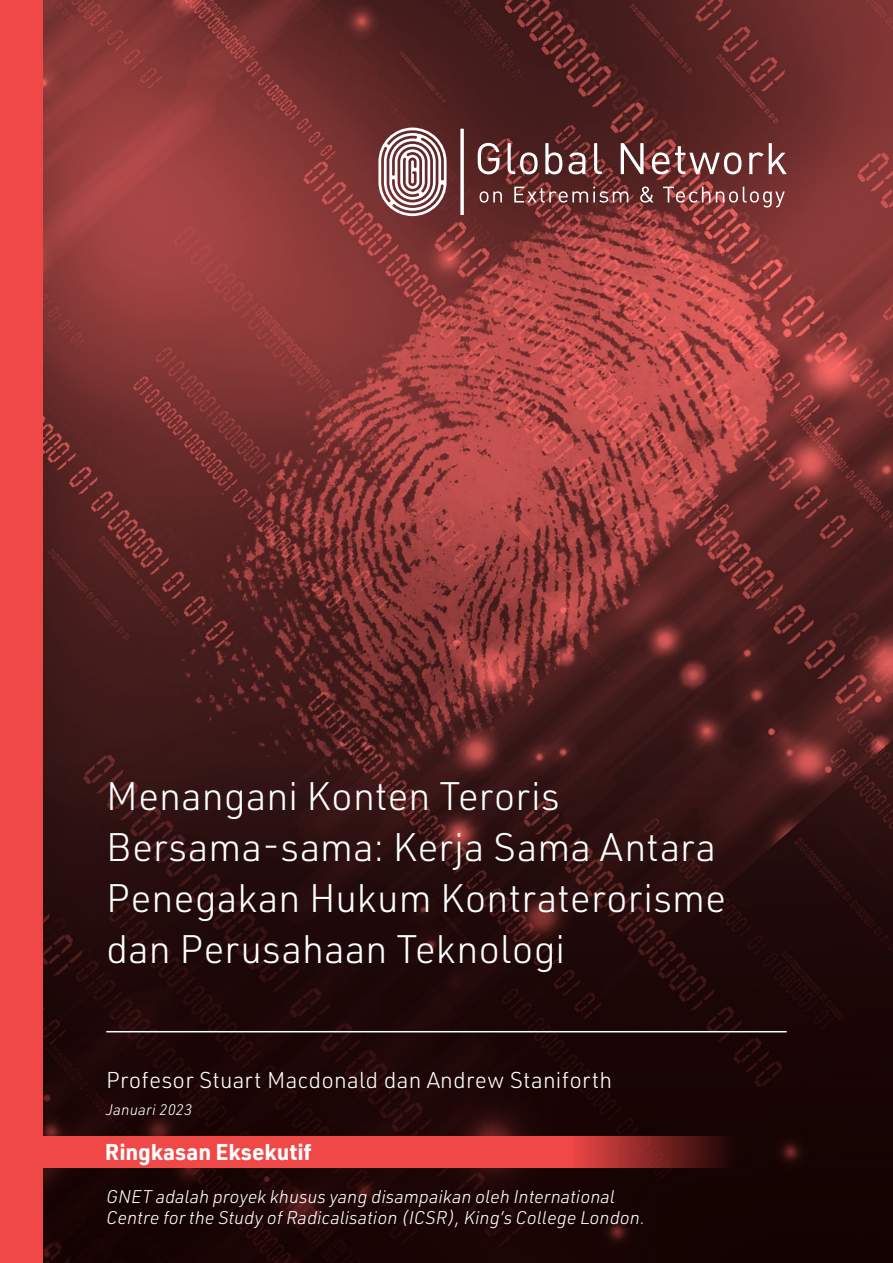
<style>
.page{position:relative;width:893px;height:1263px;background:#fff}
.page>*{position:absolute;margin:0;border:0;box-sizing:border-box;transform-origin:0 0}
.t1{font:300 39px/51px "URWDIN";color:#fff}
.t2{font:300 22.5px "URWDIN";letter-spacing:.01em;color:#fff}
.t3{font:700 22.5px "URWDIN";color:#fff}
.t4{font:italic 300 18px/21.6px "URWDIN";color:#fff}
.t5{font:italic 300 15px "URWDIN";letter-spacing:.01em;color:#fff}
</style>
<div class="page">
<img style="left:43px;top:0;width:850px;height:766px">
<svg style="left:43px;top:766px;width:850px;height:497px;background:#220a0a"></svg>
<div style="left:0;top:0;width:43px;height:1263px;background:#ef4846"></div>
<hr style="left:106px;top:1031px;width:681px;height:1px;background:#fff">
<svg style="left:43px;top:1136px;width:700px;height:31px;background:#d33f3d"></svg>
<svg style="left:478px;top:143px;width:21px;height:31px"></svg>
<svg style="left:508px;top:143px;width:30px;height:31px"></svg>
<svg style="left:545px;top:143px;width:17px;height:31px"></svg>
<svg style="left:568px;top:152px;width:17px;height:22px"></svg>
<svg style="left:594px;top:143px;width:8px;height:31px"></svg>
<svg style="left:621px;top:143px;width:23px;height:31px"></svg>
<svg style="left:652px;top:152px;width:17px;height:22px"></svg>
<svg style="left:675px;top:146px;width:66px;height:28px"></svg>
<svg style="left:749px;top:143px;width:38px;height:31px"></svg>
<svg style="left:480px;top:191px;width:22px;height:12px"></svg>
<svg style="left:514px;top:187px;width:114px;height:16px;background:#855655"></svg>
<svg style="left:640px;top:186px;width:13px;height:17px"></svg>
<svg style="left:663px;top:187px;width:47px;height:16px"></svg>
<svg style="left:716px;top:187px;width:69px;height:20px"></svg>
<svg style="left:460px;top:129px;width:4px;height:86px"></svg>
<svg style="left:378px;top:128px;width:69px;height:88px"></svg>
<h1 class="t1" style="left:106px;top:769px;width:621px">Menangani Konten Teroris<br>Bersama‑sama: Kerja Sama Antara<br>Penegakan Hukum Kontraterorisme dan Perusahaan Teknologi</h1>
<p class="t2" style="left:106px;top:1065px;width:507px">Profesor Stuart Macdonald dan Andrew Staniforth</p>
<p class="t5" style="left:106px;top:1099px;width:88px">Januari 2023</p>
<p class="t3" style="left:105px;top:1136px;width:208px">Ringkasan Eksekutif</p>
<p class="t4" style="left:106px;top:1185px;width:540px">GNET adalah proyek khusus yang disampaikan oleh International<br>Centre for the Study of Radicalisation (ICSR), King’s College London.</p>
</div>
